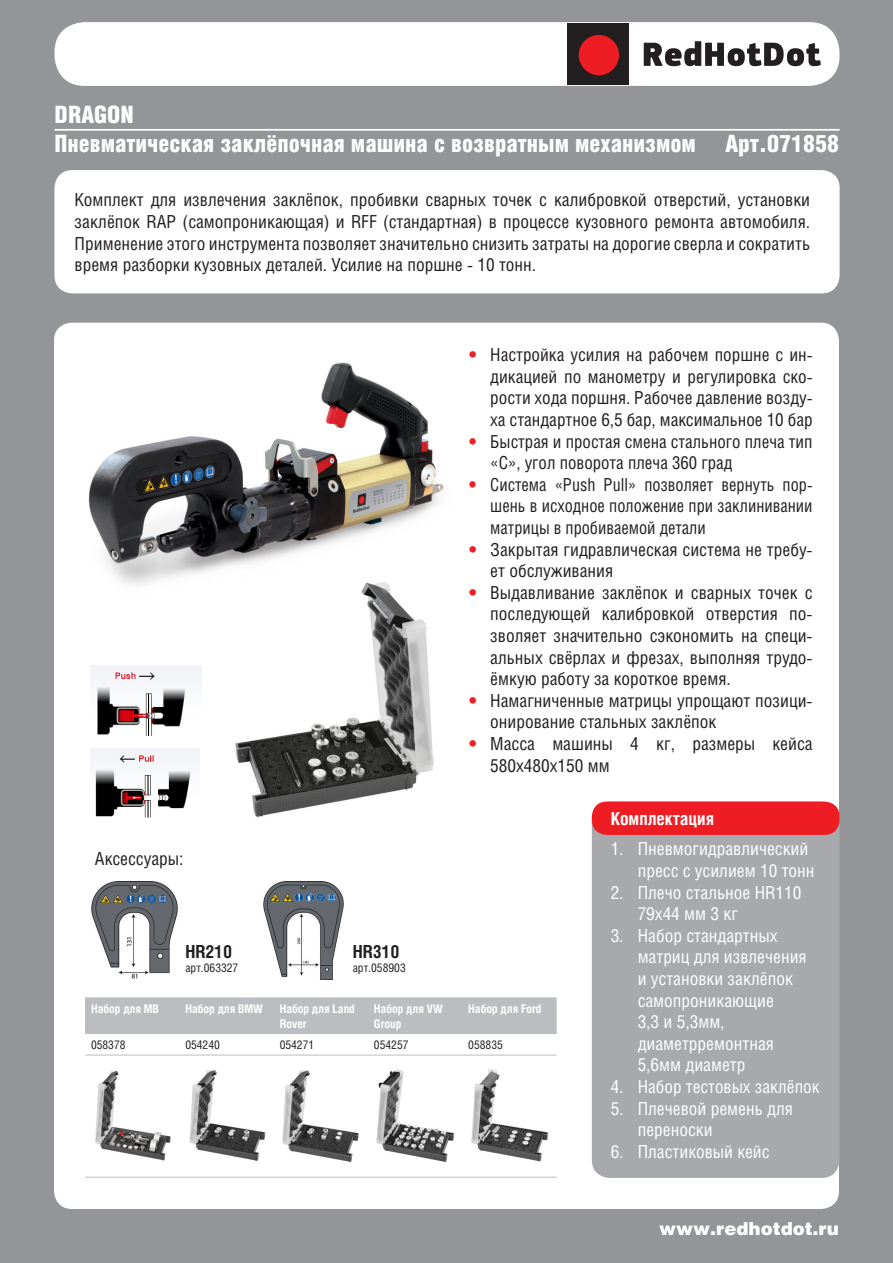
<style>
.page{position:relative;width:893px;height:1263px;background:#939598}
.page>*{position:absolute;margin:0;border:0;box-sizing:border-box;transform-origin:0 0}
.t1{font:900 24px "Helios Cond";color:#fff}
.t2{font:18px/21.6px "Helios Cond";color:#231f20}
.t3{font:18px/21.6px "Helios Cond";color:#fff}
.t4{font:18px/21.6px "Helios Cond";color:#231f20;text-align:justify;scale:.94 1}
.t5{font:900 18px "Helios";color:#fff}
.t6{font:700 18px "Helios Cond";color:#fff}
.t7{font:700 18px "Helios Cond";color:#231f20}
.t8{font:700 12px/14.4px "Helios Cond";color:#fff}
.t9{font:12px "Helios Cond";color:#231f20}
.s1{font-weight:900;color:#ee2026}
</style>
<div class="page">
<div style="left:54px;top:323px;width:785px;height:886px;background:#fff;border-radius:18px"></div>
<div style="left:55px;top:22px;width:784px;height:64px;background:#fff;border-radius:30px"></div>
<svg style="left:644px;top:41px;width:177px;height:25px"></svg>
<div style="left:567px;top:23px;width:62px;height:62px;background:#231f20"></div>
<div style="left:579px;top:35px;width:40px;height:40px;background:#ee1d23;border-radius:50%"></div>
<img style="left:88px;top:362px;width:356px;height:223px">
<img style="left:214px;top:579px;width:230px;height:238px">
<div style="left:54px;top:170px;width:786px;height:123px;background:#fff;border-radius:18px"></div>
<hr style="left:55px;top:129px;width:784px;height:1px;background:#fff">
<div style="left:592px;top:801px;width:247px;height:377px;background:#a8a9ad;border-radius:18px"></div>
<div style="left:592px;top:801px;width:247px;height:34px;background:#ee1d23;border-radius:15px"></div>
<img style="left:91px;top:881px;width:87px;height:98px">
<img style="left:263px;top:881px;width:81px;height:99px">
<img style="left:91px;top:666px;width:111px;height:70px">
<img style="left:90px;top:749px;width:110px;height:69px">
<div style="left:85px;top:997px;width:472px;height:36px;background:#bcbdc0"></div>
<hr style="left:85px;top:1033px;width:94px;height:1px;background:#bcbdc0">
<hr style="left:179px;top:1033px;width:95px;height:1px;background:#bcbdc0">
<hr style="left:274px;top:1033px;width:94px;height:1px;background:#bcbdc0">
<hr style="left:368px;top:1033px;width:94px;height:1px;background:#bcbdc0">
<hr style="left:462px;top:1033px;width:95px;height:1px;background:#bcbdc0">
<hr style="left:85px;top:1177px;width:94px;height:1px;background:#bcbdc0">
<hr style="left:179px;top:1177px;width:95px;height:1px;background:#bcbdc0">
<hr style="left:274px;top:1177px;width:94px;height:1px;background:#bcbdc0">
<hr style="left:368px;top:1177px;width:94px;height:1px;background:#bcbdc0">
<hr style="left:462px;top:1177px;width:95px;height:1px;background:#bcbdc0">
<hr style="left:85px;top:1055px;width:94px;height:1px;background:#bcbdc0">
<hr style="left:179px;top:1055px;width:95px;height:1px;background:#bcbdc0">
<hr style="left:274px;top:1055px;width:94px;height:1px;background:#bcbdc0">
<hr style="left:368px;top:1055px;width:94px;height:1px;background:#bcbdc0">
<hr style="left:462px;top:1055px;width:95px;height:1px;background:#bcbdc0">
<img style="left:95px;top:1069px;width:454px;height:94px">
<p class="t1" style="left:55px;top:100px;width:80px">DRAGON</p>
<p class="t1" style="left:55px;top:129px;width:786px">Пневматическая заклёпочная машина с возвратным механизмом Арт.071858</p>
<p class="t2" style="left:75px;top:189px;width:737px;text-align:justify">Комплект для извлечения заклёпок, пробивки сварных точек с калибровкой отверстий, установки заклёпок RAP (самопроникающая) и RFF (стандартная) в процессе кузовного ремонта автомобиля.<br>Применение этого инструмента позволяет значительно снизить затраты на дорогие сверла и сократить время разборки кузовных деталей. Усилие на поршне - 10 тонн.</p>
<p class="t2" style="left:490px;top:344px;width:324px;text-align:justify;text-indent:-21px"><span class="s1">•</span> Настройка усилия на рабочем поршне с ин&shy;дикацией по манометру и регулировка ско&shy;рости хода поршня. Рабочее давление возду&shy;ха стандартное 6,5 бар, максимальное 10 бар</p>
<p class="t2" style="left:490px;top:430px;width:324px;text-indent:-21px"><span class="s1">•</span> Быстрая и простая смена стального плеча тип «С», угол поворота плеча 360 град</p>
<p class="t4" style="left:490px;top:473px;width:344px;text-indent:-21px"><span class="s1">•</span> Система «Push Pull» позволяет вернуть пор&shy;шень в исходное положение при заклинивании матрицы в пробиваемой детали</p>
<p class="t2" style="left:490px;top:538px;width:324px;text-indent:-21px"><span class="s1">•</span> Закрытая гидравлическая система не требу&shy;ет обслуживания</p>
<p class="t2" style="left:490px;top:581px;width:324px;text-align:justify;text-indent:-21px"><span class="s1">•</span> Выдавливание заклёпок и сварных точек с последующей калибровкой отверстия по&shy;зволяет значительно сэкономить на специ&shy;альных свёрлах и фрезах, выполняя трудо&shy;ёмкую работу за короткое время.</p>
<p class="t2" style="left:490px;top:689px;width:324px;text-indent:-21px"><span class="s1">•</span> Намагниченные матрицы упрощают позици&shy;онирование стальных заклёпок</p>
<p class="t2" style="left:490px;top:732px;width:324px;text-indent:-21px"><span class="s1">•</span> Масса машины 4 кг, размеры кейса<br>580х480х150 мм</p>
<p class="t2" style="left:95px;top:848px;width:90px">Аксессуары:</p>
<p class="t7" style="left:185px;top:940px;width:48px">HR210</p>
<p class="t9" style="left:185px;top:961px;width:55px">арт.063327</p>
<p class="t7" style="left:353px;top:940px;width:48px">HR310</p>
<p class="t9" style="left:353px;top:961px;width:55px">арт.058903</p>
<p class="t8" style="left:91px;top:1001px;width:69px">Набор для MB</p>
<p class="t8" style="left:185px;top:1001px;width:79px">Набор для BMW</p>
<p class="t8" style="left:280px;top:1001px;width:77px">Набор для Land<br>Rover</p>
<p class="t8" style="left:374px;top:1001px;width:70px">Набор для VW<br>Group</p>
<p class="t8" style="left:468px;top:1001px;width:75px">Набор для Ford</p>
<p class="t9" style="left:91px;top:1037px;width:36px">058378</p>
<p class="t9" style="left:185px;top:1037px;width:36px">054240</p>
<p class="t9" style="left:280px;top:1037px;width:36px">054271</p>
<p class="t9" style="left:374px;top:1037px;width:36px">054257</p>
<p class="t9" style="left:468px;top:1037px;width:36px">058835</p>
<p class="t6" style="left:611px;top:807px;width:105px">Комплектация</p>
<p class="t3" style="left:638px;top:838px;width:178px;text-indent:-27px">1. Пневмогидравлический пресс с усилием 10 тонн</p>
<p class="t3" style="left:638px;top:881px;width:165px;text-indent:-27px">2. Плечо стальное HR110<br>79x44 мм 3 кг</p>
<p class="t3" style="left:638px;top:924px;width:171px;text-indent:-27px">3. Набор стандартных матриц для извлечения и установки заклёпок самопроникающие<br>3,3 и 5,3мм, диаметрремонтная<br>5,6мм диаметр</p>
<p class="t3" style="left:611px;top:1075px;width:211px">4. Набор тестовых заклёпок</p>
<p class="t3" style="left:638px;top:1097px;width:157px;text-indent:-27px">5. Плечевой ремень для переноски</p>
<p class="t3" style="left:611px;top:1140px;width:160px">6. Пластиковый кейс</p>
<p class="t5" style="left:659px;top:1217px;width:181px">www.redhotdot.ru</p>
</div>
